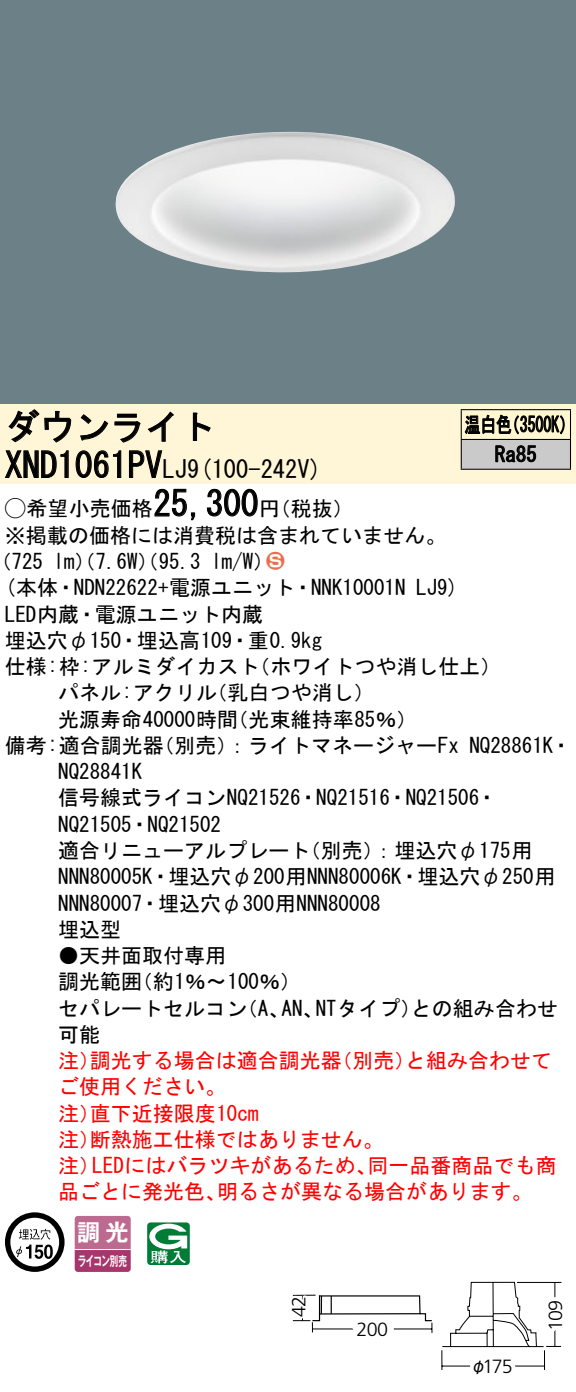
<style>
.page{position:relative;width:576px;height:1392px;background:#fff}
.page>*{position:absolute;margin:0;border:0;box-sizing:border-box;transform-origin:0 0}
.t1{font:35px "MS Gothic";color:#000}
.t2{font:24.5px "MS Gothic";color:#000}
.t3{font:23.1px "Gothic MB101 Pro De Bold 90 pv RKSJ H";color:#fff}
.t4{font:21px/26.2px "MS Gothic";color:#000}
.t5{font:21px/26.2px "MS Gothic";color:#f00}
.t6{font:21px/29.8px "MS Gothic";color:#000;scale:.75 1}
.t7{font:21px "Ford Classification 1";color:#ed6d48}
.t8{font:300 19.25px "Frutiger LT Std";letter-spacing:-.04em;color:#000}
.t9{font:15.75px "Gothic MB101 Pro Regular 90 pv RKSJ H";color:#000}
.t10{font:13.3px "Gothic MB101 Pro De Bold 90 pv RKSJ H";letter-spacing:-.05em;color:#fff;scale:.65 1}
.s1{font-size:24.5px}
.s2{font-family:"Ford Classification 1"}
.s3{color:#fff}
</style>
<div class="page">
<div style="left:0;top:0;width:575px;height:404px;background:#6c8087"></div>
<img style="left:115px;top:132px;width:340px;height:141px">
<div style="left:0;top:404px;width:575px;height:79px;background:#fff5d7"></div>
<svg style="left:8px;top:409px;width:64px;height:34px"></svg>
<svg style="left:80px;top:413px;width:60px;height:30px"></svg>
<svg style="left:147px;top:411px;width:26px;height:31px"></svg>
<svg style="left:192px;top:412px;width:19px;height:29px"></svg>
<svg style="left:5px;top:450px;width:64px;height:28px"></svg>
<svg style="left:75px;top:450px;width:47px;height:28px"></svg>
<svg style="left:129px;top:450px;width:34px;height:28px"></svg>
<svg style="left:154px;top:488px;width:42px;height:32px"></svg>
<svg style="left:207px;top:488px;width:51px;height:29px"></svg>
<svg style="left:5px;top:1212px;width:59px;height:59px"></svg>
<svg style="left:44px;top:1244px;width:9px;height:14px"></svg>
<svg style="left:74px;top:1215px;width:56px;height:56px;background:#b75d87"></svg>
<hr style="left:75px;top:1248px;width:55px;height:1px;background:#fff">
<svg style="left:147px;top:1222px;width:43px;height:42px"></svg>
<div style="left:461px;top:409px;width:109px;height:30px;background:#fff6d2"></div>
<div style="left:461px;top:439px;width:109px;height:30px;background:#cacaca"></div>
<hr style="left:460px;top:409px;width:110px;height:1px;background:#000">
<hr style="left:569px;top:410px;width:2px;height:29px;background:#000">
<hr style="left:460px;top:439px;width:110px;height:1px;background:#000">
<hr style="left:569px;top:440px;width:2px;height:28px;background:#000">
<hr style="left:460px;top:468px;width:110px;height:2px;background:#000">
<svg style="left:460px;top:410px;width:104px;height:58px"></svg>
<svg style="left:441px;top:1281px;width:121px;height:89px"></svg>
<svg style="left:292px;top:1294px;width:141px;height:39px"></svg>
<h1 class="t1" style="left:5px;top:409px;width:212px">ダウンライト</h1>
<p class="t2" style="left:187px;top:456px;width:136px">(9 100-242 (V</p>
<h1 class="t1" style="left:5px;top:447px;width:184px">XND1061PV<span class="s1">LJ</span></h1>
<h1 class="t1" style="left:153px;top:486px;width:106px">25,300</h1>
<p class="t4" style="left:5px;top:495px;width:442px"><span class="s2">A</span>希望小売価格<br>※掲載の価格には消費税は含まれていません。</p>
<p class="t7" style="left:266px;top:550px;width:19px">2<span class="s3">3</span></p>
<p class="t4" style="left:259px;top:495px;width:96px">（円税抜(</p>
<p class="t4" style="left:211px;top:548px;width:64px">l m (W/</p>
<p class="t4" style="left:-9px;top:548px;width:54px">（725</p>
<p class="t4" style="left:54px;top:548px;width:149px">lm）（7.6 ）（W 95.3</p>
<p class="t6" style="left:494px;top:409px;width:57px;text-indent:-30px">温白色<br>Ra85</p>
<p class="t6" style="left:504px;top:409px;width:96px">（3500 (K</p>
<p class="t4" style="left:5px;top:574px;width:402px">(本体・NDN22622+電源ユニット・NNK10001N</p>
<p class="t4" style="left:5px;top:600px;width:259px">LED内蔵・電源ユニット内蔵</p>
<p class="t4" style="left:5px;top:627px;width:318px">埋込穴φ150・埋込高109・重0.9kg</p>
<p class="t4" style="left:249px;top:653px;width:254px">（ホワイトつや消し仕上(</p>
<p class="t4" style="left:416px;top:574px;width:44px">LJ (9</p>
<p class="t4" style="left:206px;top:653px;width:170px;text-indent:-201px">仕様枠: :アルミダイカスト<br>（乳白つや消し(</p>
<p class="t4" style="left:58px;top:679px;width:160px">パネル:アクリル</p>
<p class="t4" style="left:58px;top:705px;width:181px">光源寿命40000時間</p>
<p class="t4" style="left:227px;top:705px;width:191px">（光束維持率85％(</p>
<p class="t4" style="left:153px;top:732px;width:307px">（別売：）ライトマネージャーFx</p>
<p class="t4" style="left:5px;top:732px;width:160px">備考:適合調光器</p>
<p class="t4" style="left:58px;top:758px;width:85px">NQ28841K</p>
<p class="t4" style="left:58px;top:784px;width:441px">信号線式ライコンNQ21526・NQ21516・NQ21506・</p>
<p class="t4" style="left:58px;top:810px;width:164px">NQ21505・NQ21502</p>
<p class="t4" style="left:300px;top:837px;width:234px">（別売：）埋込穴φ175用</p>
<p class="t4" style="left:469px;top:732px;width:104px">NQ28861 ・K</p>
<p class="t4" style="left:58px;top:837px;width:498px">適合リニューアルプレート<br>NNN80005 ・K 埋込穴φ200用NNN80006 ・K 埋込穴φ250用<br>NNN80007・埋込穴φ300用NNN80008<br>埋込型</p>
<p class="t4" style="left:132px;top:942px;width:171px;text-indent:-73px">●天井面取付専用<br>（約1％〜100％(</p>
<p class="t4" style="left:58px;top:968px;width:85px">調光範囲</p>
<p class="t4" style="left:315px;top:994px;width:107px">NTタイプ）</p>
<p class="t4" style="left:411px;top:994px;width:148px">との組み合わせ</p>
<p class="t4" style="left:58px;top:994px;width:190px">セパレートセルコン可能</p>
<p class="t4" style="left:237px;top:994px;width:54px">（、A</p>
<p class="t4" style="left:281px;top:994px;width:43px">AN、</p>
<p class="t5" style="left:90px;top:1047px;width:253px">調光する場合は適合調光器</p>
<p class="t5" style="left:331px;top:1047px;width:85px">（別売）</p>
<p class="t5" style="left:405px;top:1047px;width:148px">と組み合わせて</p>
<p class="t5" style="left:58px;top:1047px;width:43px">注）</p>
<p class="t5" style="left:58px;top:1073px;width:169px">ご使用ください。</p>
<p class="t5" style="left:90px;top:1099px;width:170px">直下近接限度10cm</p>
<p class="t5" style="left:90px;top:1099px;width:295px;text-indent:-32px">注）<br>断熱施工仕様ではありません。</p>
<p class="t5" style="left:58px;top:1125px;width:43px">注）</p>
<p class="t5" style="left:92px;top:1152px;width:286px">LEDにはバラツキがあるため、</p>
<p class="t5" style="left:367px;top:1152px;width:190px">同一品番商品でも商</p>
<p class="t5" style="left:58px;top:1152px;width:43px">注）</p>
<p class="t5" style="left:58px;top:1178px;width:169px">品ごとに発光色、</p>
<p class="t5" style="left:217px;top:1178px;width:317px">明るさが異なる場合があります。</p>
<p class="t3" style="left:77px;top:1212px;width:53px">調光</p>
<p class="t10" style="left:78px;top:1249px;width:77px">ライコン別売</p>
<p class="t8" style="left:288px;top:1316px;width:23px;rotate:-90deg">42</p>
<p class="t8" style="left:356px;top:1318px;width:33px">200</p>
<p class="t8" style="left:482px;top:1354px;width:32px">175</p>
<p class="t9" style="left:470px;top:1352px;width:17px">φ</p>
<p class="t8" style="left:544px;top:1330px;width:32px;rotate:-90deg">109</p>
</div>
